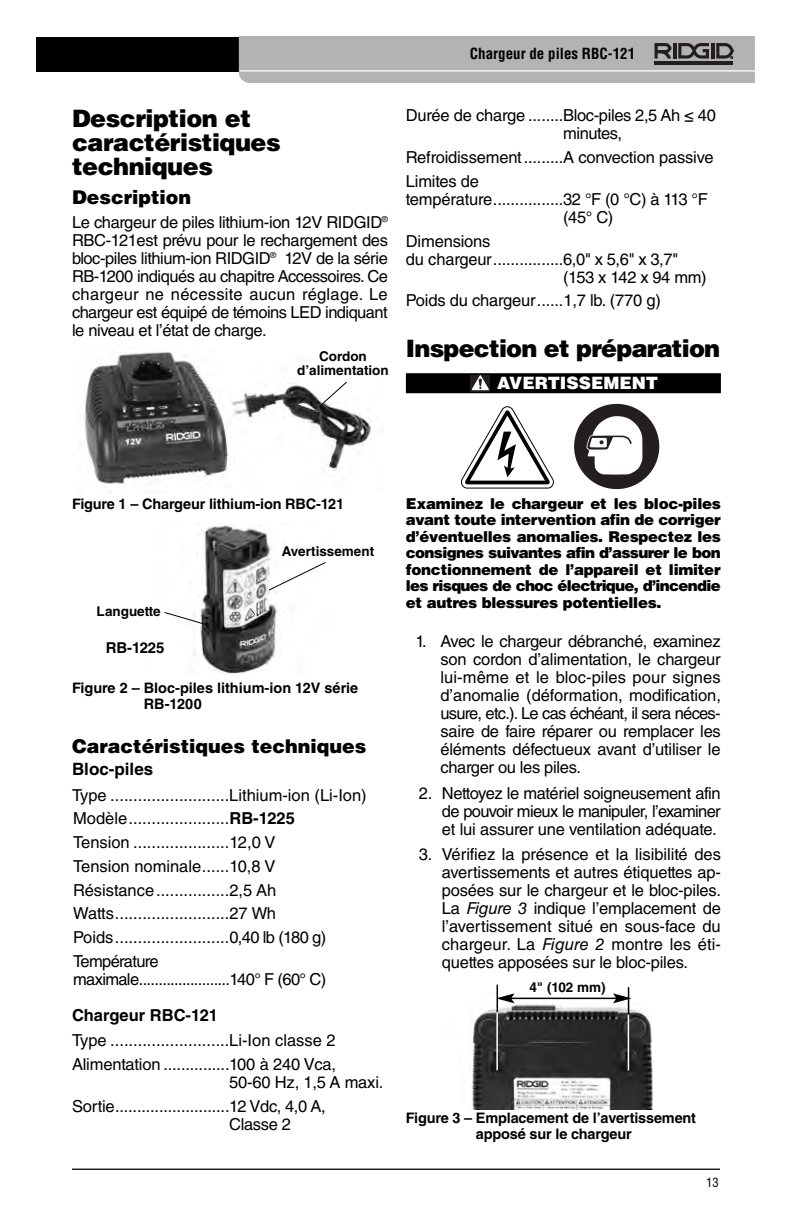
<style>
.page{position:relative;width:792px;height:1224px;background:#fff}
.page>*{position:absolute;margin:0;border:0;box-sizing:border-box;transform-origin:0 0}
.t1{font:900 24px/24px "Helvetica LT Std";letter-spacing:-.02em;color:#000}
.t2{font:900 19px "Helvetica LT Std";color:#000}
.t3{font:900 17px "Helvetica LT Std";color:#fff}
.t4{font:700 17px "Helvetica LT Std";color:#000}
.t5{font:16.4px/18px "Helvetica LT Std";letter-spacing:-.01em;color:#000}
.t6{font:16.4px "Helvetica LT Std";letter-spacing:-.04em;color:#000}
.t7{font:700 16.4px "Helvetica LT Std";color:#000}
.t8{font:900 15px/16.4px "Helvetica LT Std";letter-spacing:-.02em;color:#000;text-align:justify}
.t9{font:700 condensed 15px "Helvetica LT Std";color:#000}
.t10{font:700 15px "Helvetica LT Std";letter-spacing:-.01em;color:#000}
.t11{font:700 14.4px/16px "Helvetica LT Std";letter-spacing:-.01em;color:#000;text-align:center}
.t12{font:700 13.6px/14px "Helvetica LT Std";color:#000;text-align:center}
.t13{font:condensed 12.6px "Helvetica LT Std";color:#000}
.s1{font-weight:700}
.s2{font-style:italic}
</style>
<div class="page">
<div style="left:36px;top:37px;width:353px;height:34px;background:#000"></div>
<hr style="left:72px;top:1169px;width:648px;height:1px;background:#000">
<div style="left:239px;top:36px;width:516px;height:47px;background:#b3b3b3"></div>
<hr style="left:240px;top:70px;width:516px;height:2px;background:#fff">
<div style="left:406px;top:373px;width:315px;height:20px;background:#000"></div>
<svg style="left:471px;top:375px;width:19px;height:16px"></svg>
<svg style="left:472px;top:375px;width:17px;height:15px"></svg>
<img style="left:84px;top:352px;width:288px;height:133px">
<svg style="left:319px;top:381px;width:29px;height:26px"></svg>
<img style="left:193px;top:525px;width:87px;height:149px">
<svg style="left:268px;top:561px;width:58px;height:30px"></svg>
<svg style="left:164px;top:611px;width:46px;height:15px"></svg>
<svg style="left:574px;top:404px;width:85px;height:85px"></svg>
<svg style="left:460px;top:406px;width:94px;height:83px"></svg>
<img style="left:472px;top:997px;width:181px;height:112px">
<hr style="left:497px;top:985px;width:1px;height:33px;background:#000">
<hr style="left:496px;top:1012px;width:2px;height:58px;background:#fff">
<hr style="left:628px;top:987px;width:1px;height:33px;background:#000">
<hr style="left:628px;top:1015px;width:1px;height:55px;background:#fff">
<hr style="left:511px;top:998px;width:106px;height:1px;background:#000">
<svg style="left:496px;top:993px;width:19px;height:10px"></svg>
<svg style="left:613px;top:993px;width:19px;height:10px"></svg>
<p class="t9" style="left:470px;top:48px;width:167px">Chargeur de piles RBC-121</p>
<h1 class="t1" style="left:72px;top:108px;width:210px">Description et caractéristiques techniques</h1>
<p class="t2" style="left:72px;top:190px;width:121px">Description</p>
<p class="t5" style="left:72px;top:215px;width:318px;text-align:justify">Le chargeur de piles lithium-ion 12V RIDGID<sup>® </sup>RBC-121est prévu pour le rechargement des bloc-piles lithium-ion RIDGID<sup>®</sup> 12V de la série RB-1200 indiqués au chapitre Accessoires. Ce chargeur ne nécessite aucun réglage. Le chargeur est équipé de témoins LED indiquant le niveau et l’état de charge.</p>
<p class="t12" style="left:297px;top:350px;width:93px">Cordon d’alimentation</p>
<p class="t5" style="left:563px;top:108px;width:154px;text-indent:-157px">Durée de charge ........Bloc-piles 2,5 Ah ≤ 40 minutes,</p>
<p class="t5" style="left:406px;top:147px;width:309px;line-height:23.8px">Refroidissement.........A convection passive<br>Limites de</p>
<p class="t5" style="left:563px;top:192px;width:146px;text-indent:-157px">température................32 °F (0 °C) à 113 °F (45° C)</p>
<p class="t5" style="left:406px;top:233px;width:86px">Dimensions</p>
<p class="t5" style="left:406px;top:251px;width:274px">du chargeur................6,0" x 5,6" x 3,7"</p>
<p class="t5" style="left:563px;top:269px;width:145px">(153 x 142 x 94 mm)</p>
<p class="t5" style="left:406px;top:293px;width:257px">Poids du chargeur......1,7 lb. (770 g)</p>
<h1 class="t1" style="left:406px;top:338px;width:316px">Inspection et préparation</h1>
<p class="t3" style="left:497px;top:377px;width:162px">AVERTISSEMENT</p>
<p class="t11" style="left:72px;top:497px;width:274px">Figure 1 – Chargeur lithium-ion RBC-121</p>
<p class="t12" style="left:97px;top:606px;width:66px">Languette</p>
<p class="t10" style="left:106px;top:642px;width:60px">RB-1225</p>
<p class="t12" style="left:282px;top:546px;width:94px">Avertissement</p>
<p class="t11" style="left:144px;top:681px;width:216px;text-align:left;text-indent:-72px">Figure 2 – Bloc-piles lithium-ion 12V série<br>RB-1200</p>
<p class="t2" style="left:72px;top:740px;width:296px">Caractéristiques techniques</p>
<p class="t4" style="left:72px;top:763px;width:83px">Bloc-piles</p>
<p class="t5" style="left:72px;top:784px;width:296px;line-height:23.8px">Type ..........................Lithium-ion (Li-Ion)<br>Modèle......................<span class="s1">RB-1225<br></span>Tension .....................12,0 V<br>Tension nominale......10,8 V Résistance................2,5 Ah Watts.........................27 Wh Poids.........................0,40 lb (180 g)<br>Température</p>
<p class="t6" style="left:73px;top:973px;width:255px">maximale.......................140° F (60° C)</p>
<p class="t7" style="left:72px;top:1009px;width:148px">Chargeur RBC-121</p>
<p class="t5" style="left:72px;top:1030px;width:266px;line-height:23.8px">Type ..........................Li-Ion classe 2<br>Alimentation ...............100 à 240 Vca,</p>
<p class="t5" style="left:72px;top:1072px;width:313px;line-height:23.8px;text-indent:157px">50-60 Hz, 1,5 A maxi.<br>Sortie..........................12 Vdc, 4,0 A,</p>
<p class="t5" style="left:229px;top:1116px;width:63px">Classe 2</p>
<p class="t8" style="left:406px;top:496px;width:317px">Examinez le chargeur et les bloc-piles avant toute intervention afin de corriger d’éventuelles anomalies. Respectez les consignes suivantes afin d’assurer le bon fonctionnement de l’appareil et limiter les risques de choc électrique, d’incendie et autres blessures potentielles.</p>
<p class="t5" style="left:440px;top:634px;width:282px;text-align:justify;text-indent:-25px">1. Avec le chargeur débranché, examinez son cordon d’alimentation, le chargeur lui-même et le bloc-piles pour signes d’anomalie (déformation, modification, usure, etc.). Le cas échéant, il sera néces&shy;saire de faire réparer ou remplacer les éléments défectueux avant d’utiliser le charger ou les piles.</p>
<p class="t5" style="left:442px;top:785px;width:280px;text-align:justify;text-indent:-23px">2. Nettoyez le matériel soigneusement afin de pouvoir mieux le manipuler, l’examiner et lui assurer une ventilation adéquate.</p>
<p class="t5" style="left:442px;top:847px;width:281px;text-align:justify;text-indent:-23px">3. Vérifiez la présence et la lisibilité des avertissements et autres étiquettes ap&shy;posées sur le chargeur et le bloc-piles.<br>La <span class="s2">Figure 3</span> indique l’emplacement de l’avertissement situé en sous-face du chargeur. La <span class="s2">Figure 2</span> montre les éti&shy;quettes apposées sur le bloc-piles.</p>
<p class="t12" style="left:529px;top:982px;width:78px">4" (102 mm)</p>
<p class="t11" style="left:406px;top:1111px;width:292px">Figure 3 – Emplacement de l’avertissement apposé sur le chargeur</p>
<p class="t13" style="left:706px;top:1177px;width:14px">13</p>
</div>
